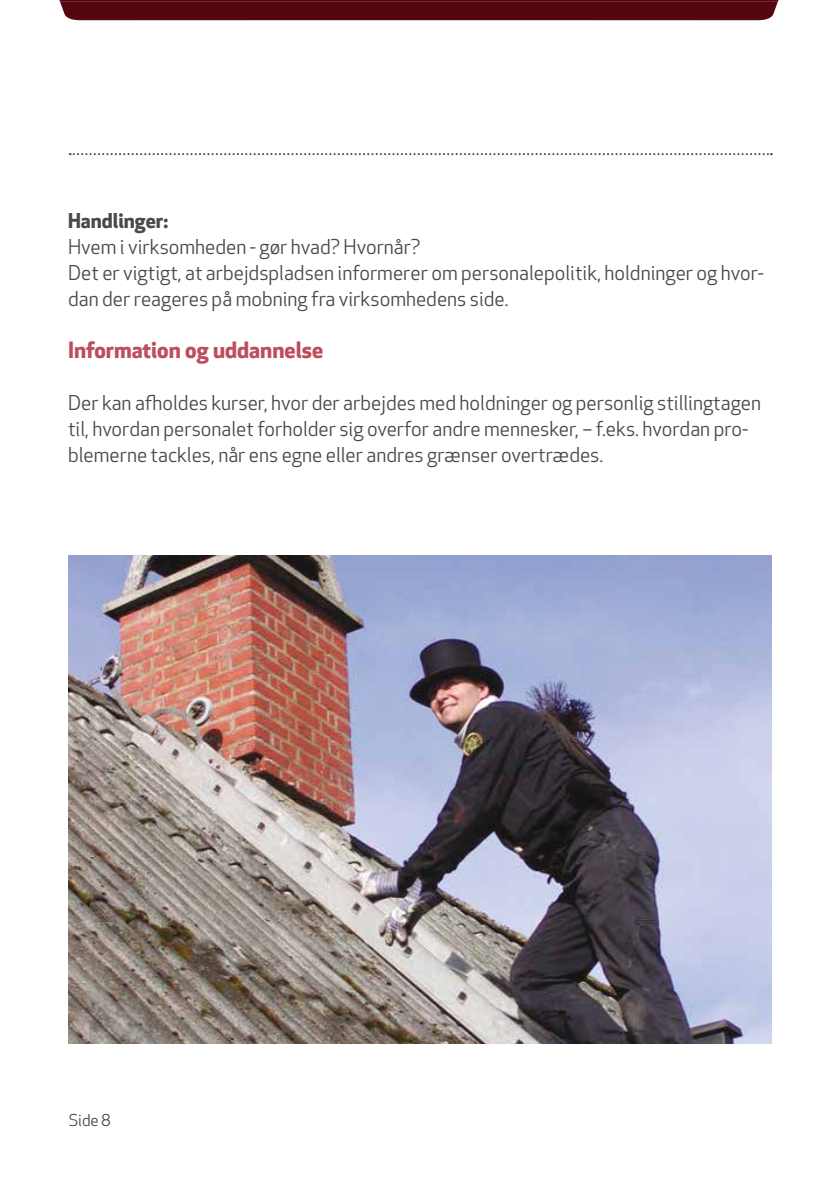
<style>
.page{position:relative;width:840px;height:1191px;background:#fff}
.page>*{position:absolute;margin:0;border:0;box-sizing:border-box;transform-origin:0 0}
.t1{font:700 22px "Apex New";color:#bd4e5c}
.t2{font:20px/26px "Apex New";color:#494948}
.t3{font:700 20px "Apex New";color:#494948}
.t4{font:16px "Apex New";color:#494948}
</style>
<div class="page">
<div style="left:59px;top:0;width:719px;height:20px;background:#550610"></div>
<svg style="left:70px;top:153px;width:701px;height:2px"></svg>
<img style="left:69px;top:556px;width:702px;height:487px">
<p class="t3" style="left:68px;top:206px;width:101px">Handlinger:</p>
<p class="t2" style="left:68px;top:234px;width:697px">Hvem i virksomheden - gør hvad? Hvornår?<br>Det er vigtigt, at arbejdspladsen informerer om personalepolitik, holdninger og hvor&shy;dan der reageres på mobning fra virksomhedens side.</p>
<p class="t1" style="left:68px;top:334px;width:256px">Information og uddannelse</p>
<p class="t2" style="left:68px;top:390px;width:694px">Der kan afholdes kurser, hvor der arbejdes med holdninger og personlig stillingtagen til, hvordan personalet forholder sig overfor andre mennesker, – f.eks. hvordan pro&shy;blemerne tackles, når ens egne eller andres grænser overtrædes.</p>
<p class="t4" style="left:69px;top:1110px;width:43px">Side 8</p>
</div>
